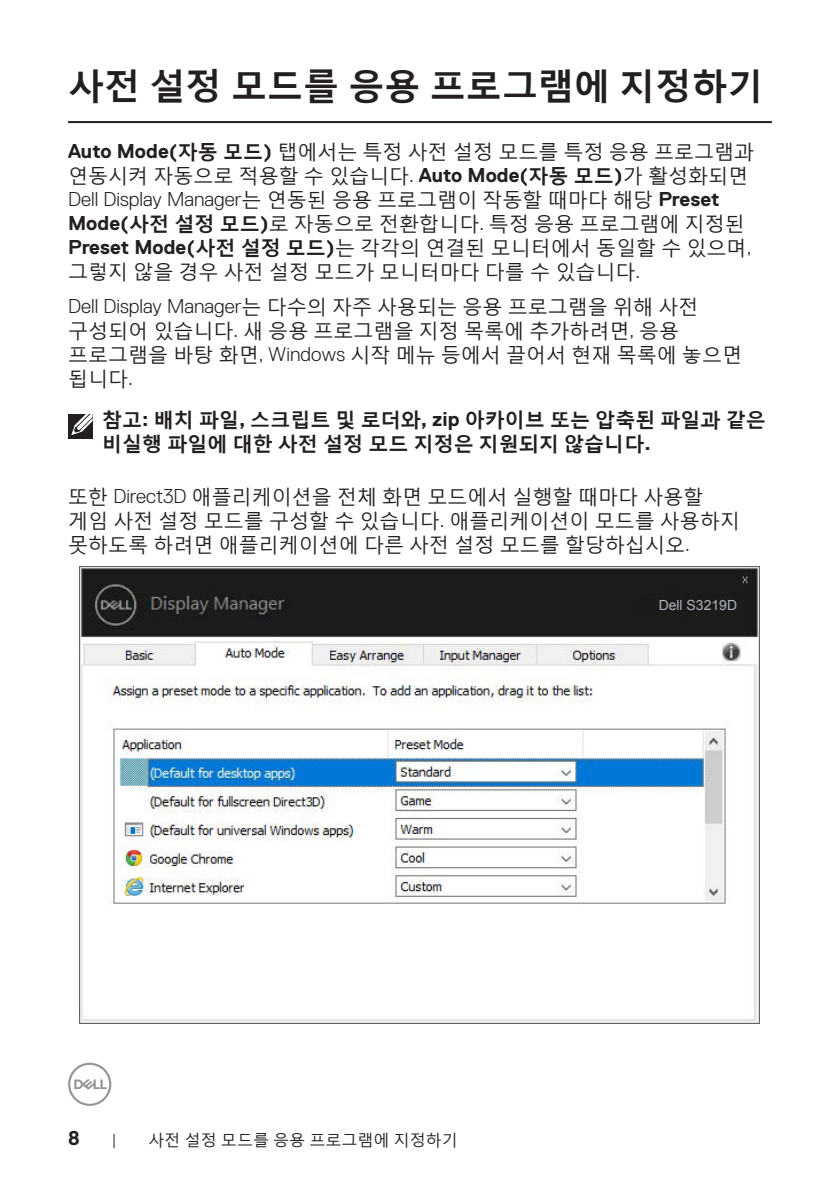
<style>
.page{position:relative;width:840px;height:1191px;background:#fff}
.page>*{position:absolute;margin:0;border:0;box-sizing:border-box;transform-origin:0 0}
.Head_1{font:700 36px "Malgun Gothic";color:#231f20}
.Paragraph{font:20px/24px "Malgun Gothic";color:#231f20}
.Note{font:700 20px/24px "Malgun Gothic";color:#231f20}
.t1{font:700 20px "Dell Replica";color:#231f20}
.t2{font:16px "Malgun Gothic";color:#231f20}
.t3{font:300 16px "Dell Replica";color:#231f20}
.t4{font:14px "Arial";color:#aeb4ba}
.s1{font-family:"Dell Replica";font-weight:700}
.s2{font-weight:700}
.s3{font-family:"Dell Replica";font-weight:300}
.s4{font-family:"Dell Replica"}
</style>
<div class="page">
<svg style="left:68px;top:1062px;width:43px;height:44px"></svg>
<hr style="left:68px;top:121px;width:703px;height:2px;background:#231f20">
<img style="left:79px;top:566px;width:679px;height:457px">
<div style="left:634px;top:596px;width:104px;height:19px;background:#1b1b1b"></div>
<div style="left:68px;top:414px;width:24px;height:24px;background:#231f20"></div>
<svg style="left:71px;top:414px;width:22px;height:22px"></svg>
<p class="Head_1" style="left:68px;top:63px;width:696px">사전 설정 모드를 응용 프로그램에 지정하기</p>
<p class="Paragraph" style="left:68px;top:139px;width:687px"><span class="s1">Auto Mode(</span><span class="s2">자동 모드</span><span class="s1">)</span> 탭에서는 특정 사전 설정 모드를 특정 응용 프로그램과 연동시켜 자동으로 적용할 수 있습니다<span class="s3">.</span> <span class="s1">Auto Mode(</span><span class="s2">자동 모드</span><span class="s1">)</span>가 활성화되면 <span class="s3">Dell Display Manager</span>는 연동된 응용 프로그램이 작동할 때마다 해당 <span class="s1">Preset Mode(</span><span class="s2">사전 설정 모드</span><span class="s1">)</span>로 자동으로 전환합니다<span class="s3">.</span> 특정 응용 프로그램에 지정된 <span class="s1">Preset Mode(</span><span class="s2">사전 설정 모드</span><span class="s1">)</span>는 각각의 연결된 모니터에서 동일할 수 있으며<span class="s3">, </span>그렇지 않을 경우 사전 설정 모드가 모니터마다 다를 수 있습니다<span class="s3">.</span></p>
<p class="Paragraph" style="left:68px;top:294px;width:675px"><span class="s3">Dell Display Manager</span>는 다수의 자주 사용되는 응용 프로그램을 위해 사전 구성되어 있습니다<span class="s3">.</span> 새 응용 프로그램을 지정 목록에 추가하려면<span class="s3">,</span> 응용 프로그램을 바탕 화면<span class="s3">, Windows</span> 시작 메뉴 등에서 끌어서 현재 목록에 놓으면 됩니다<span class="s3">.</span></p>
<p class="Note" style="left:102px;top:407px;width:664px">참고<span class="s4">:</span> 배치 파일<span class="s4">,</span> 스크립트 및 로더와<span class="s4">, zip</span> 아카이브 또는 압축된 파일과 같은 비실행 파일에 대한 사전 설정 모드 지정은 지원되지 않습니다<span class="s4">.</span></p>
<p class="Paragraph" style="left:68px;top:484px;width:673px">또한 <span class="s3">Direct3D</span> 애플리케이션을 전체 화면 모드에서 실행할 때마다 사용할 게임 사전 설정 모드를 구성할 수 있습니다<span class="s3">.</span> 애플리케이션이 모드를 사용하지 못하도록 하려면 애플리케이션에 다른 사전 설정 모드를 할당하십시오<span class="s3">.</span></p>
<p class="t4" style="left:658px;top:596px;width:80px">Dell S3219D</p>
<p class="t1" style="left:68px;top:1126px;width:13px">8</p>
<p class="t3" style="left:112px;top:1130px;width:6px">|</p>
<p class="t2" style="left:148px;top:1129px;width:310px">사전 설정 모드를 응용 프로그램에 지정하기</p>
</div>
